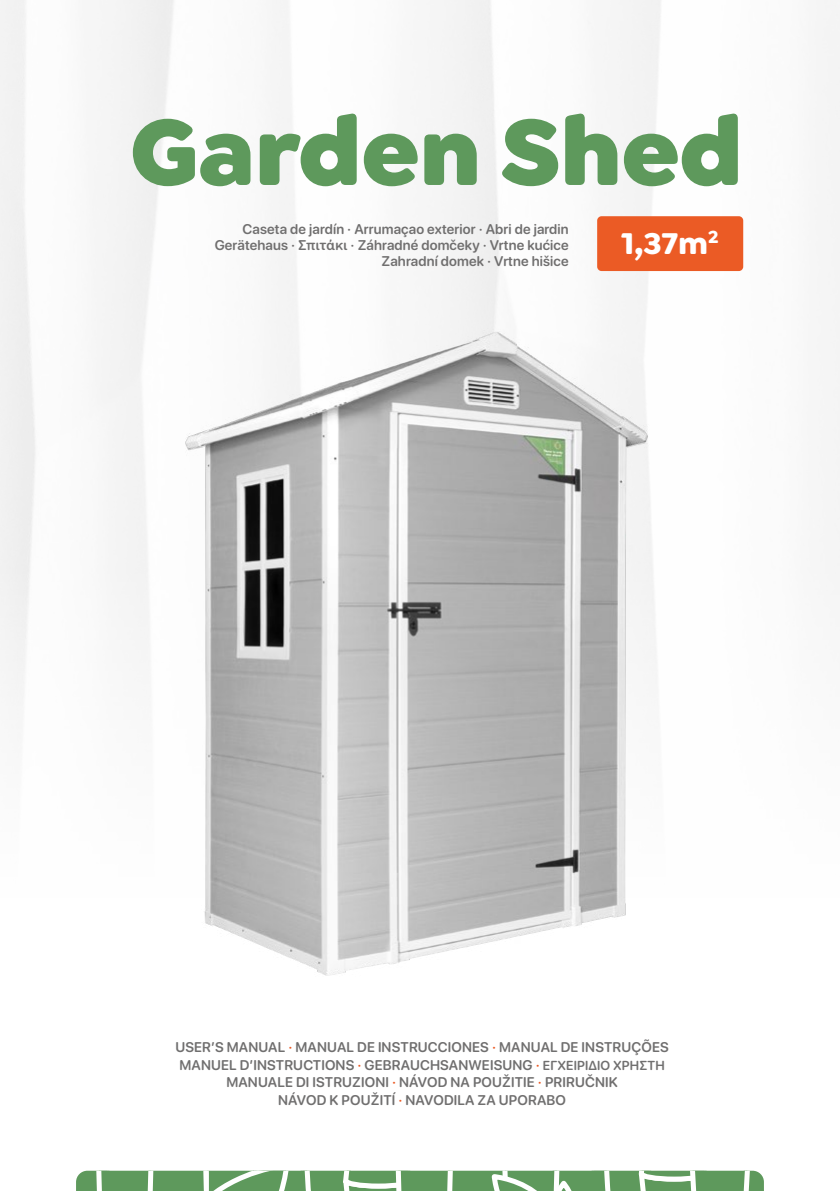
<style>
.page{position:relative;width:840px;height:1191px;background:#fff}
.page>*{position:absolute;margin:0;border:0;box-sizing:border-box;transform-origin:0 0}
.t1{font:900 100px "Goldplay";letter-spacing:-.01em;color:#5e995c}
.t2{font:700 32px "Goldplay";color:#fff}
.t3{font:600 14px/17.6px "SF Pro Rounded";letter-spacing:.01em;color:#706f6f;text-align:right}
.s1{color:#eb5b25}
.s2{font-size:13px}
</style>
<div class="page">
<img style="left:0;top:0;width:839px;height:1191px">
<img style="left:67px;top:290px;width:706px;height:729px">
<div style="left:597px;top:216px;width:145px;height:55px;background:#eb5b25;border-radius:4px"></div>
<svg style="left:76px;top:1170px;width:687px;height:21px"></svg>
<h1 class="t1" style="left:130px;top:84px;width:614px">Garden Shed</h1>
<p class="t3" style="left:214px;top:221px;width:355px;line-height:16px">Caseta de jardín · Arrumaçao exterior · Abri de jardin<br>Gerätehaus · Σπιτάκι · Záhradné domčeky · Vrtne kućice<br>Zahradní domek · Vrtne hišice</p>
<h2 class="t2" style="left:621px;top:222px;width:99px">1,37m<sup>2</sup></h2>
<p class="t3" style="left:175px;top:1038px;width:494px;text-align:center">USER’S MANUAL <span class="s1">·</span> MANUAL DE INSTRUCCIONES <span class="s1">·</span> MANUAL DE INSTRUÇÕES MANUEL D’INSTRUCTIONS <span class="s1">·</span> GEBRAUCHSANWEISUNG <span class="s1">·</span> <span class="s2">ΕΓΧΕΙΡΊΔΙΟ ΧΡΉΣΤΗ </span>MANUALE DI ISTRUZIONI <span class="s1">·</span> NÁVOD NA POUŽITIE <span class="s1">·</span> PRIRUČNIK<br>NÁVOD K POUŽITÍ <span class="s1">·</span> NAVODILA ZA UPORABO</p>
</div>
